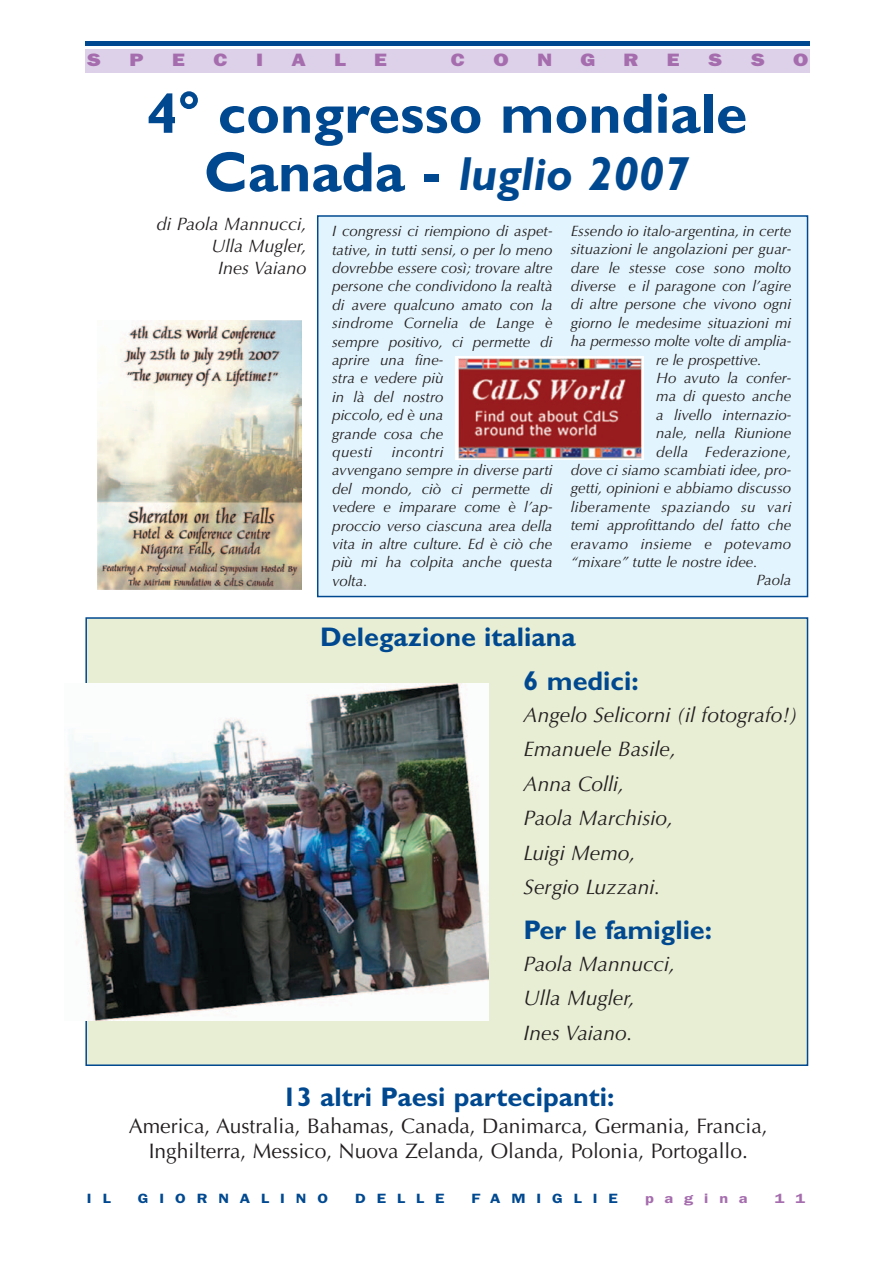
<style>
.page{position:relative;width:894px;height:1263px;background:#fff}
.page>*{position:absolute;margin:0;border:0;box-sizing:border-box;transform-origin:0 0}
.t1{font:700 57px "Gill Sans";color:#004990}
.t2{font:italic 700 48px "Gill Sans";color:#004990}
.t3{font:700 27px "Gill Sans";color:#004990}
.t4{font:italic 21px/34.5px "Optima";color:#231f20}
.t5{font:21px/25.8px "Optima";color:#231f20;text-align:center}
.t6{font:italic 18px/22px "Optima";color:#231f20;text-align:right}
.t7{font:800 18px "Franklin Gothic";color:#a66dae;scale:1.2 1}
.t8{font:italic 15px/18.5px "Optima";color:#231f20}
.t9{font:italic 15px "Optima";letter-spacing:.02em;color:#231f20}
.t10{font:600 13.5px "Franklin Gothic";letter-spacing:.67em;color:#004990;scale:1.2 1}
.t11{font:600 13.5px "Franklin Gothic";letter-spacing:.67em;color:#a66dae;scale:1.2 1}
.s1{font-style:normal;font-size:57px}
</style>
<div class="page">
<div style="left:86px;top:618px;width:722px;height:447px;background:#e8eed4"></div>
<div style="left:85px;top:49px;width:725px;height:23px;background:#dcd1e8"></div>
<hr style="left:86px;top:42px;width:724px;height:4px;background:#004990">
<img style="left:97px;top:321px;width:204px;height:268px">
<div style="left:318px;top:216px;width:490px;height:381px;background:#e2f4fd"></div>
<div style="left:317px;top:215px;width:491px;height:382px;border:2px solid #004990"></div>
<svg style="left:455px;top:357px;width:189px;height:103px"></svg>
<img style="left:458px;top:358px;width:183px;height:100px">
<img style="left:67px;top:684px;width:422px;height:337px">
<p class="t7" style="left:87px;top:54px;width:13px">S</p>
<p class="t7" style="left:130px;top:54px;width:13px">P</p>
<p class="t7" style="left:172px;top:54px;width:12px">E</p>
<p class="t7" style="left:214px;top:54px;width:13px">C</p>
<p class="t7" style="left:256px;top:54px;width:7px">I</p>
<p class="t7" style="left:291px;top:54px;width:13px">A</p>
<p class="t7" style="left:334px;top:54px;width:11px">L</p>
<p class="t7" style="left:374px;top:54px;width:12px">E</p>
<p class="t7" style="left:451px;top:54px;width:13px">C</p>
<p class="t7" style="left:494px;top:54px;width:14px">O</p>
<p class="t7" style="left:537px;top:54px;width:14px">N</p>
<p class="t7" style="left:581px;top:54px;width:14px">G</p>
<p class="t7" style="left:624px;top:54px;width:14px">R</p>
<p class="t7" style="left:667px;top:54px;width:12px">E</p>
<p class="t7" style="left:708px;top:54px;width:13px">S</p>
<p class="t7" style="left:751px;top:54px;width:13px">S</p>
<p class="t7" style="left:793px;top:54px;width:14px">O</p>
<p class="t1" style="left:146px;top:94px;width:603px">4° congresso mondiale</p>
<p class="t2" style="left:204px;top:158px;width:487px"><span class="s1">Canada -</span> luglio 2007</p>
<p class="t6" style="left:157px;top:214px;width:151px">di Paola Mannucci,<br>Ulla Mugler,<br>Ines Vaiano</p>
<p class="t8" style="left:571px;top:223px;width:222px">Essendo io italo-argentina, in certe</p>
<p class="t8" style="left:571px;top:241px;width:222px">situazioni le angolazioni per guar-</p>
<p class="t8" style="left:571px;top:260px;width:222px">dare le stesse cose sono molto</p>
<p class="t8" style="left:571px;top:278px;width:222px">diverse e il paragone con l’agire</p>
<p class="t8" style="left:571px;top:297px;width:222px">di altre persone che vivono ogni</p>
<p class="t8" style="left:571px;top:315px;width:222px">giorno le medesime situazioni mi</p>
<p class="t8" style="left:571px;top:333px;width:222px">ha permesso molte volte di amplia-</p>
<p class="t8" style="left:656px;top:352px;width:107px">re le prospettive.</p>
<p class="t8" style="left:656px;top:370px;width:137px">Ho avuto la confer-</p>
<p class="t8" style="left:656px;top:389px;width:137px">ma di questo anche</p>
<p class="t8" style="left:656px;top:407px;width:137px">a livello internazio-</p>
<p class="t8" style="left:656px;top:425px;width:137px">nale, nella Riunione</p>
<p class="t9" style="left:656px;top:445px;width:137px">della Federazione,</p>
<p class="t8" style="left:571px;top:462px;width:222px">dove ci siamo scambiati idee, pro-</p>
<p class="t8" style="left:571px;top:481px;width:222px">getti, opinioni e abbiamo discusso</p>
<p class="t9" style="left:571px;top:501px;width:222px">liberamente spaziando su vari</p>
<p class="t8" style="left:571px;top:517px;width:222px">temi approfittando del fatto che</p>
<p class="t9" style="left:571px;top:537px;width:222px">eravamo insieme e potevamo</p>
<p class="t8" style="left:571px;top:554px;width:188px">“mixare” tutte le nostre idee.</p>
<p class="t8" style="left:756px;top:573px;width:36px">Paola</p>
<p class="t8" style="left:332px;top:223px;width:222px">I congressi ci riempiono di aspet&shy;tative, in tutti sensi, o per lo meno dovrebbe essere così; trovare altre persone che condividono la realtà di avere qualcuno amato con la sindrome Cornelia de Lange è sempre positivo, ci permette di aprire una fine-<br>stra e vedere più<br>in là del nostro<br>piccolo, ed è una<br>grande cosa che<br>questi</p>
<p class="t8" style="left:332px;top:444px;width:222px;text-indent:60px">incontri<br>avvengano sempre in diverse parti del mondo, ciò ci permette di vedere e imparare come è l’ap&shy;proccio verso ciascuna area della vita in altre culture. Ed è ciò che più mi ha colpita anche questa volta.</p>
<p class="t3" style="left:320px;top:628px;width:257px">Delegazione italiana</p>
<p class="t3" style="left:524px;top:672px;width:117px">6 medici:</p>
<p class="t4" style="left:524px;top:699px;width:276px">Angelo Selicorni (il fotografo!)<br>Emanuele Basile,<br>Anna Colli,<br>Paola Marchisio,<br>Luigi Memo,<br>Sergio Luzzani.</p>
<p class="t3" style="left:524px;top:921px;width:190px">Per le famiglie:</p>
<p class="t4" style="left:524px;top:948px;width:153px">Paola Mannucci,<br>Ulla Mugler,<br>Ines Vaiano.</p>
<p class="t3" style="left:282px;top:1087px;width:334px">13 altri Paesi partecipanti:</p>
<p class="t5" style="left:129px;top:1115px;width:640px">America, Australia, Bahamas, Canada, Danimarca, Germania, Francia,<br>Inghilterra, Messico, Nuova Zelanda, Olanda, Polonia, Portogallo.</p>
<p class="t10" style="left:87px;top:1194px;width:21px">I L</p>
<p class="t10" style="left:138px;top:1194px;width:160px">GIORNALINO</p>
<p class="t10" style="left:355px;top:1194px;width:76px">DELLE</p>
<p class="t10" style="left:472px;top:1194px;width:123px">FAMIGLIE</p>
<p class="t11" style="left:645px;top:1194px;width:87px">pagina</p>
<p class="t11" style="left:775px;top:1194px;width:27px">1 1</p>
</div>
